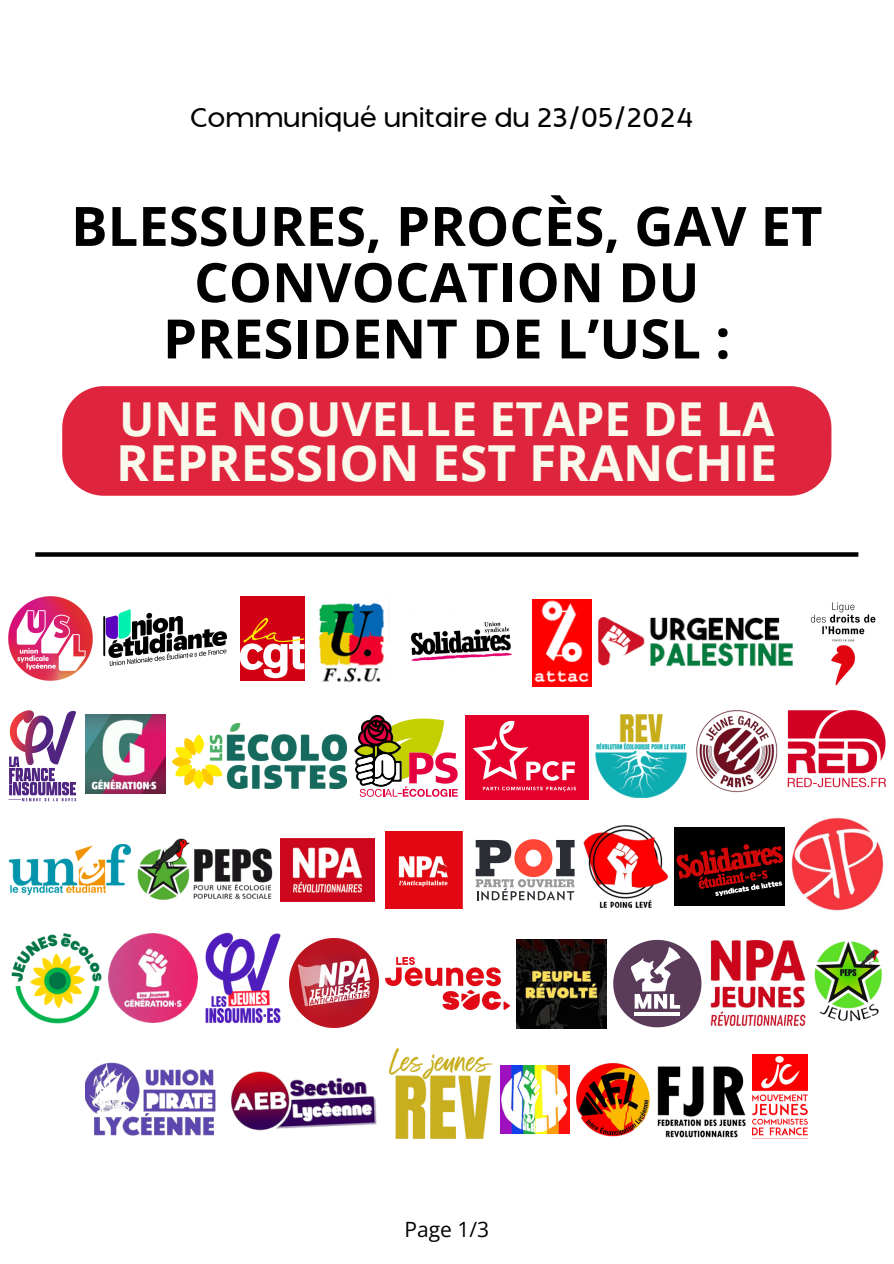
<style>
.page{position:relative;width:894px;height:1264px;background:#fff}
.page>*{position:absolute;margin:0;border:0;box-sizing:border-box;transform-origin:0 0}
.t1{font:700 54.3px/56.2px "Open Sans";color:#000;text-align:center}
.t2{font:700 49.65px "Open Sans";color:#fafaec}
.t3{font:700 46.8px "Open Sans";color:#fafaec}
.t4{font:27px "Montreal";color:#000}
.t5{font:21px "Open Sans";color:#000}
</style>
<div class="page">
<div style="left:62px;top:386px;width:769px;height:110px;background:#df253e"></div>
<svg style="left:35px;top:552px;width:823px;height:4px;background:#0f0f0f"></svg>
<img style="left:752px;top:1054px;width:55px;height:82px">
<img style="left:576px;top:1063px;width:73px;height:73px">
<img style="left:657px;top:1066px;width:89px;height:72px">
<img style="left:86px;top:1062px;width:130px;height:74px">
<img style="left:231px;top:1071px;width:146px;height:60px">
<img style="left:500px;top:1065px;width:69px;height:68px">
<img style="left:389px;top:1048px;width:104px;height:90px">
<img style="left:814px;top:941px;width:68px;height:80px">
<img style="left:11px;top:933px;width:91px;height:91px">
<img style="left:205px;top:932px;width:76px;height:92px">
<img style="left:109px;top:933px;width:89px;height:89px">
<svg style="left:613px;top:939px;width:88px;height:88px"></svg>
<img style="left:517px;top:939px;width:89px;height:89px">
<img style="left:710px;top:939px;width:96px;height:87px">
<img style="left:289px;top:938px;width:89px;height:89px">
<img style="left:385px;top:957px;width:124px;height:52px">
<img style="left:8px;top:596px;width:85px;height:85px">
<img style="left:103px;top:609px;width:124px;height:57px">
<div style="left:240px;top:596px;width:64px;height:85px;background:#d20012"></div>
<svg style="left:240px;top:617px;width:64px;height:61px"></svg>
<img style="left:318px;top:603px;width:67px;height:79px">
<img style="left:410px;top:621px;width:102px;height:40px">
<img style="left:532px;top:599px;width:59px;height:88px">
<img style="left:598px;top:617px;width:194px;height:49px">
<img style="left:810px;top:602px;width:66px;height:84px">
<img style="left:138px;top:838px;width:135px;height:62px">
<img style="left:386px;top:831px;width:77px;height:77px">
<img style="left:280px;top:838px;width:95px;height:63px">
<svg style="left:475px;top:839px;width:99px;height:61px"></svg>
<div style="left:674px;top:827px;width:110px;height:78px;background:#000"></div>
<svg style="left:676px;top:844px;width:107px;height:52px"></svg>
<img style="left:583px;top:825px;width:84px;height:83px">
<img style="left:791px;top:818px;width:92px;height:92px">
<img style="left:10px;top:844px;width:121px;height:50px">
<img style="left:595px;top:714px;width:91px;height:83px">
<svg style="left:9px;top:710px;width:67px;height:91px"></svg>
<img style="left:696px;top:710px;width:82px;height:83px">
<img style="left:787px;top:709px;width:99px;height:79px">
<img style="left:85px;top:714px;width:80px;height:79px">
<img style="left:172px;top:723px;width:174px;height:65px">
<svg style="left:354px;top:715px;width:103px;height:81px"></svg>
<div style="left:465px;top:714px;width:123px;height:85px;background:#e4002b"></div>
<svg style="left:482px;top:786px;width:94px;height:5px"></svg>
<svg style="left:472px;top:720px;width:103px;height:60px"></svg>
<h1 class="t4" style="left:190px;top:107px;width:505px">Communiqué unitaire du 23/05/2024</h1>
<h2 class="t1" style="left:71px;top:197px;width:752px">BLESSURES, PROCÈS, GAV ET<br>CONVOCATION DU<br>PRESIDENT DE L’USL :</h2>
<h1 class="t3" style="left:119px;top:386px;width:656px">UNE NOUVELLE ETAPE DE LA</h1>
<h1 class="t2" style="left:116px;top:427px;width:662px">REPRESSION EST FRANCHIE</h1>
<p class="t5" style="left:404px;top:1214px;width:86px">Page 1/3</p>
</div>
